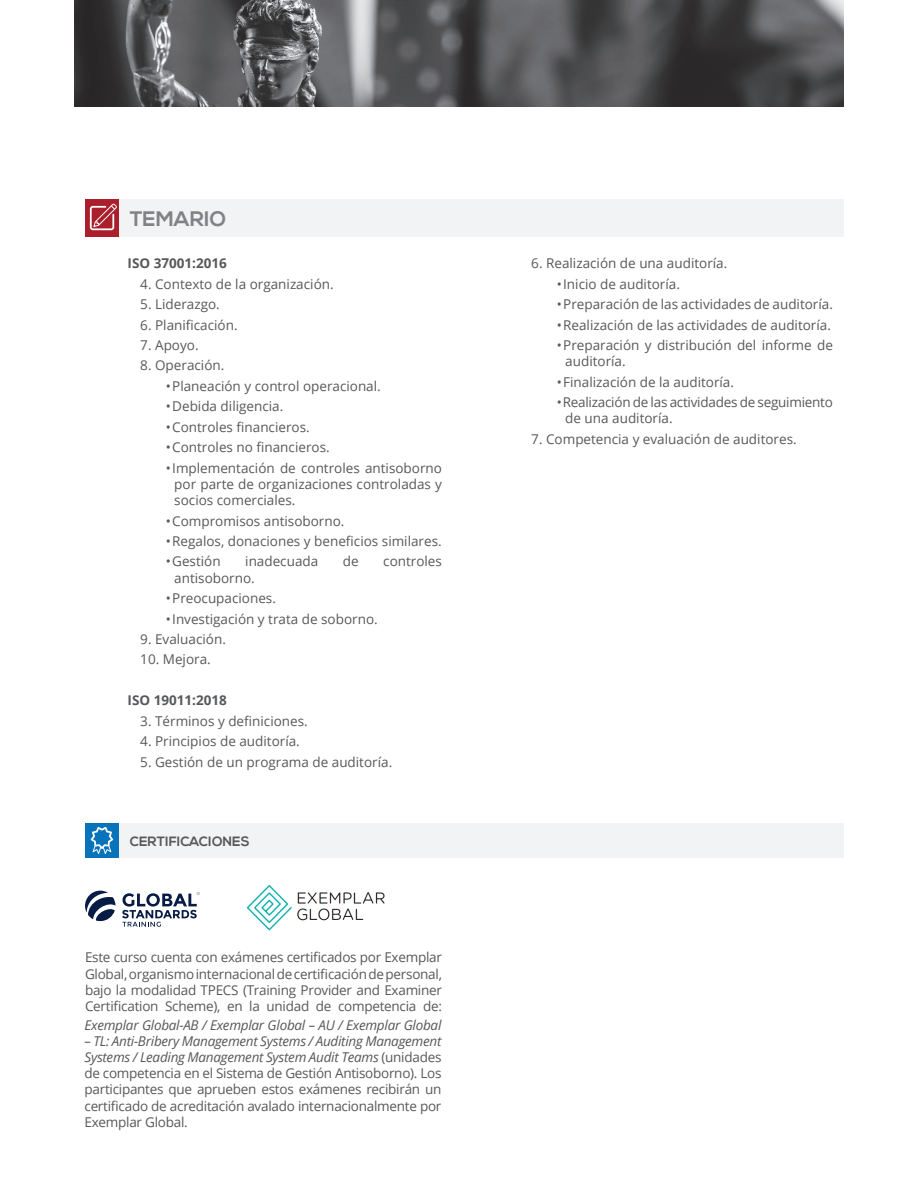
<style>
.page{position:relative;width:918px;height:1188px;background:#fff}
.page>*{position:absolute;margin:0;border:0;box-sizing:border-box;transform-origin:0 0}
.t1{font:700 21px "Nexa";color:#808285}
.Textos{font:13.5px/16.2px "Open Sans";color:#57585a;text-align:justify}
.Textos-2{font:13.5px/16.2px "Open Sans";letter-spacing:-.02em;color:#57585a}
.t2{font:italic 13.5px "Open Sans";letter-spacing:-.02em;color:#57585a}
.Textos-3{font:700 13.5px "Open Sans";color:#57585a}
.t3{font:700 13.5px "Nexa";color:#57585a}
.s1{font-style:italic}
</style>
<div class="page">
<img style="left:74px;top:0;width:770px;height:106px">
<div style="left:85px;top:200px;width:34px;height:37px;background:#ab1e2c"></div>
<div style="left:119px;top:200px;width:725px;height:37px;background:#f2f3f4"></div>
<svg style="left:90px;top:204px;width:27px;height:26px"></svg>
<div style="left:85px;top:824px;width:34px;height:34px;background:#0773bb"></div>
<div style="left:119px;top:824px;width:725px;height:34px;background:#f2f3f4"></div>
<svg style="left:91px;top:827px;width:22px;height:27px"></svg>
<svg style="left:85px;top:891px;width:31px;height:30px"></svg>
<svg style="left:122px;top:892px;width:78px;height:35px"></svg>
<img style="left:247px;top:885px;width:138px;height:46px">
<p class="t1" style="left:130px;top:207px;width:98px">TEMARIO</p>
<p class="Textos-3" style="left:128px;top:254px;width:101px">ISO 37001:2016</p>
<p class="Textos" style="left:140px;top:275px;width:195px">4. Contexto de la organización.</p>
<p class="Textos" style="left:140px;top:296px;width:81px">5. Liderazgo.</p>
<p class="Textos" style="left:140px;top:316px;width:99px">6. Planificación.</p>
<p class="Textos" style="left:140px;top:337px;width:60px">7. Apoyo.</p>
<p class="Textos" style="left:140px;top:357px;width:86px">8. Operación.</p>
<p class="Textos" style="left:166px;top:378px;width:216px">• Planeación y control operacional.</p>
<p class="Textos" style="left:166px;top:398px;width:119px">• Debida diligencia.</p>
<p class="Textos" style="left:166px;top:418px;width:145px">• Controles financieros.</p>
<p class="Textos" style="left:166px;top:439px;width:165px">• Controles no financieros.</p>
<p class="Textos" style="left:174px;top:459px;width:269px;text-indent:-9px">• Implementación de controles antisoborno por parte de organizaciones controladas y socios comerciales.</p>
<p class="Textos" style="left:166px;top:512px;width:180px">• Compromisos antisoborno.</p>
<p class="Textos" style="left:166px;top:533px;width:277px">• Regalos, donaciones y beneficios similares.</p>
<p class="Textos" style="left:166px;top:553px;width:56px">• Gestión</p>
<p class="Textos" style="left:245px;top:553px;width:75px">inadecuada</p>
<p class="Textos" style="left:343px;top:553px;width:17px">de</p>
<p class="Textos" style="left:383px;top:553px;width:60px">controles</p>
<p class="Textos" style="left:174px;top:569px;width:82px">antisoborno.</p>
<p class="Textos" style="left:166px;top:590px;width:112px">• Preocupaciones.</p>
<p class="Textos" style="left:166px;top:610px;width:213px">• Investigación y trata de soborno.</p>
<p class="Textos" style="left:140px;top:631px;width:87px">9. Evaluación.</p>
<p class="Textos" style="left:140px;top:651px;width:72px">10. Mejora.</p>
<p class="Textos-3" style="left:128px;top:691px;width:101px">ISO 19011:2018</p>
<p class="Textos" style="left:140px;top:712px;width:169px">3. Términos y definiciones.</p>
<p class="Textos" style="left:140px;top:733px;width:161px">4. Principios de auditoría.</p>
<p class="Textos" style="left:140px;top:753px;width:253px">5. Gestión de un programa de auditoría.</p>
<p class="t3" style="left:130px;top:833px;width:122px">CERTIFICACIONES</p>
<p class="Textos" style="left:85px;top:949px;width:358px">Este curso cuenta con exámenes certificados por Exemplar Global, organismo internacional de certificación de personal, bajo la modalidad TPECS (Training Provider and Examiner Certification Scheme), en la unidad de competencia de:</p>
<p class="t2" style="left:85px;top:1015px;width:358px">Exemplar Global-AB / Exemplar Global – AU / Exemplar Global</p>
<p class="Textos" style="left:85px;top:1032px;width:358px"><span class="s1">– TL: Anti-Bribery Management Systems / Auditing Management Systems / Leading Management System Audit Teams</span> (unidades de competencia en el Sistema de Gestión Antisoborno). Los participantes que aprueben estos exámenes recibirán un certificado de acreditación avalado internacionalmente por Exemplar Global.</p>
<p class="Textos" style="left:531px;top:255px;width:198px">6. Realización de una auditoría.</p>
<p class="Textos" style="left:557px;top:275px;width:125px">• Inicio de auditoría.</p>
<p class="Textos" style="left:557px;top:296px;width:278px">• Preparación de las actividades de auditoría.</p>
<p class="Textos" style="left:557px;top:316px;width:276px">• Realización de las actividades de auditoría.</p>
<p class="Textos" style="left:565px;top:337px;width:269px;text-indent:-9px">• Preparación y distribución del informe de auditoría.</p>
<p class="Textos" style="left:557px;top:373px;width:179px">• Finalización de la auditoría.</p>
<p class="Textos-2" style="left:565px;top:394px;width:269px;text-indent:-9px">• Realización de las actividades de seguimiento de una auditoría.</p>
<p class="Textos" style="left:531px;top:430px;width:267px">7. Competencia y evaluación de auditores.</p>
</div>
